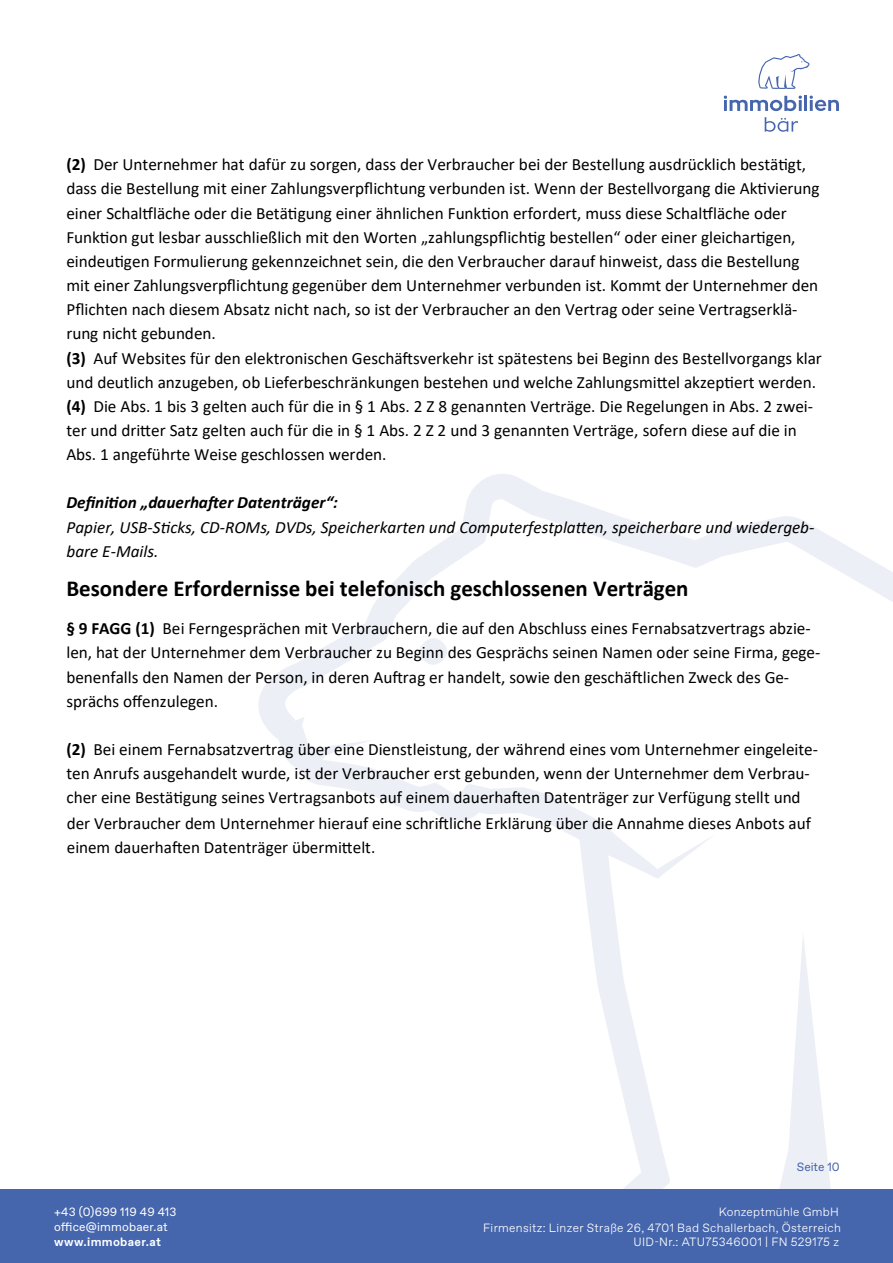
<style>
.page{position:relative;width:893px;height:1263px;background:#fff}
.page>*{position:absolute;margin:0;border:0;box-sizing:border-box;transform-origin:0 0}
.t1{font:700 22.95px "Calibri";color:#000}
.t2{font:17.25px/24.2px "Calibri";color:#000}
.t3{font:italic 17.25px/24.2px "Calibri";color:#000}
.t4{font:17.1px/24px "Calibri";color:#000}
.t5{font:300 12px/15.8px "Favorit Pro";letter-spacing:.03em;color:#fff;text-align:right}
.t6{font:12px "Favorit Pro";letter-spacing:.015em;color:#fff}
.t7{font:700 12px "Favorit Pro";letter-spacing:.03em;color:#fff}
.t8{font:12px "Favorit Pro";color:#4565ad}
.s1{font-weight:700}
</style>
<div class="page">
<svg style="left:257px;top:474px;width:636px;height:716px"></svg>
<div style="left:419px;top:638px;width:28px;height:27px;background:#eceff6;border-radius:50%"></div>
<div style="left:0;top:1190px;width:893px;height:73px;background:#4565ad"></div>
<svg style="left:758px;top:54px;width:52px;height:35px"></svg>
<svg style="left:765px;top:117px;width:33px;height:15px"></svg>
<hr style="left:804px;top:96px;width:3px;height:15px;background:#4565ad">
<svg style="left:809px;top:95px;width:30px;height:16px"></svg>
<svg style="left:724px;top:95px;width:78px;height:16px"></svg>
<p class="t2" style="left:66px;top:152px;width:757px"><span class="s1">(2)</span> Der Unternehmer hat dafür zu sorgen, dass der Verbraucher bei der Bestellung ausdrücklich bestätigt, dass die Bestellung mit einer Zahlungsverpflichtung verbunden ist. Wenn der Bestellvorgang die Aktivierung einer Schaltfläche oder die Betätigung einer ähnlichen Funktion erfordert, muss diese Schaltfläche oder Funktion gut lesbar ausschließlich mit den Worten „zahlungspflichtig bestellen“ oder einer gleichartigen, eindeutigen Formulierung gekennzeichnet sein, die den Verbraucher darauf hinweist, dass die Bestellung mit einer Zahlungsverpflichtung gegenüber dem Unternehmer verbunden ist. Kommt der Unternehmer den Pflichten nach diesem Absatz nicht nach, so ist der Verbraucher an den Vertrag oder seine Vertragserklä&shy;rung nicht gebunden.<br><span class="s1">(3)</span> Auf Websites für den elektronischen Geschäftsverkehr ist spätestens bei Beginn des Bestellvorgangs klar und deutlich anzugeben, ob Lieferbeschränkungen bestehen und welche Zahlungsmittel akzeptiert werden. <span class="s1">(4)</span> Die Abs. 1 bis 3 gelten auch für die in § 1 Abs. 2 Z 8 genannten Verträge. Die Regelungen in Abs. 2 zwei&shy;ter und dritter Satz gelten auch für die in § 1 Abs. 2 Z 2 und 3 genannten Verträge, sofern diese auf die in Abs. 1 angeführte Weise geschlossen werden.</p>
<p class="t3" style="left:66px;top:490px;width:750px"><span class="s1">Definition „dauerhafter Datenträger“:<br></span>Papier, USB-Sticks, CD-ROMs, DVDs, Speicherkarten und Computerfestplatten, speicherbare und wiedergeb&shy;bare E-Mails.</p>
<p class="t1" style="left:66px;top:572px;width:624px">Besondere Erfordernisse bei telefonisch geschlossenen Verträgen</p>
<p class="t2" style="left:66px;top:616px;width:755px"><span class="s1">§ 9 FAGG (1)</span> Bei Ferngesprächen mit Verbrauchern, die auf den Abschluss eines Fernabsatzvertrags abzie&shy;len, hat der Unternehmer dem Verbraucher zu Beginn des Gesprächs seinen Namen oder seine Firma, gege&shy;benenfalls den Namen der Person, in deren Auftrag er handelt, sowie den geschäftlichen Zweck des Ge&shy;sprächs offenzulegen.</p>
<p class="t2" style="left:66px;top:737px;width:753px"><span class="s1">(2)</span> Bei einem Fernabsatzvertrag über eine Dienstleistung, der während eines vom Unternehmer eingeleite&shy;ten Anrufs ausgehandelt wurde, ist der Verbraucher erst gebunden, wenn der Unternehmer dem Verbrau&shy;cher eine Bestätigung seines Vertragsanbots auf einem dauerhaften Datenträger zur Verfügung stellt und</p>
<p class="t4" style="left:67px;top:811px;width:745px">der Verbraucher dem Unternehmer hierauf eine schriftliche Erklärung über die Annahme dieses Anbots auf einem dauerhaften Datenträger übermittelt.</p>
<p class="t6" style="left:54px;top:1203px;width:124px">+43 (0)699 119 49 413</p>
<p class="t6" style="left:54px;top:1218px;width:115px">office@immobaer.at</p>
<p class="t7" style="left:54px;top:1233px;width:109px">www.immobaer.at</p>
<p class="t8" style="left:797px;top:1159px;width:44px">Seite 10</p>
<p class="t5" style="left:483px;top:1203px;width:359px">Konzeptmühle GmbH<br>Firmensitz: Linzer Straße 26, 4701 Bad Schallerbach, Österreich</p>
<p class="t5" style="left:633px;top:1233px;width:207px">UID-Nr.: ATU75346001 | FN 529175 z</p>
</div>
